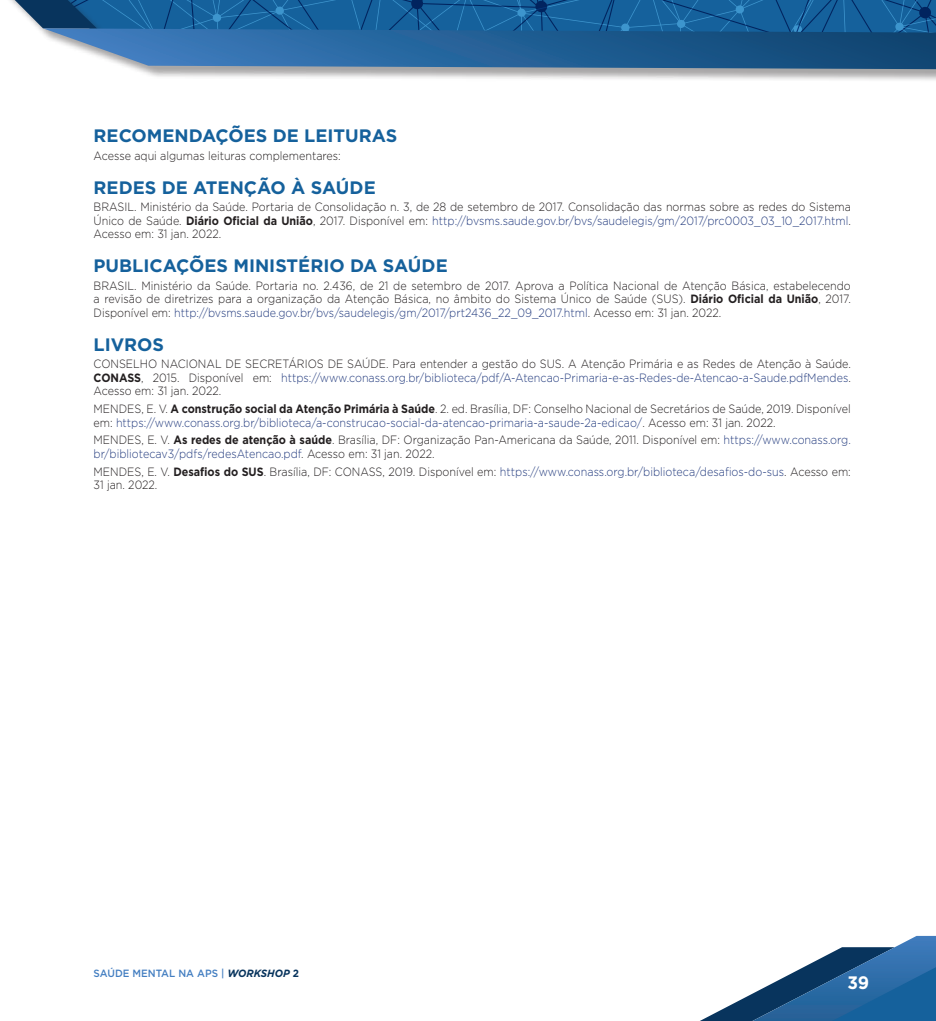
<style>
.page{position:relative;width:936px;height:1021px;background:#fff}
.page>*{position:absolute;margin:0;border:0;box-sizing:border-box;transform-origin:0 0}
.Referências_Títulos{font:700 18px "Gotham";color:#15619c}
.t1{font:700 18px "Gotham";color:#fff;scale:.95 1}
.Referências_Texto{font:300 12px/13.5px "Gotham";color:#231f20;text-align:justify;scale:.9 1}
.t2{font:500 10.5px "Gotham";color:#437ec1;scale:.95 1}
.s1{font-weight:700}
.s2{color:#243c7f}
.s3{font-weight:700;font-style:italic;color:#08345d}
.s4{font-weight:700;color:#08345d}
</style>
<div class="page">
<div style="left:1px;top:0;width:934px;height:84px;background:#231f20;opacity:.4"></div>
<svg style="left:1px;top:0;width:934px;height:69px;background:#306b9e"></svg>
<svg style="left:702px;top:935px;width:233px;height:85px"></svg>
<p class="Referências_Títulos" style="left:94px;top:124px;width:305px">RECOMENDAÇÕES DE LEITURAS</p>
<p class="Referências_Texto" style="left:94px;top:148px;width:276px">Acesse aqui algumas leituras complementares:</p>
<p class="Referências_Títulos" style="left:94px;top:175px;width:283px">REDES DE ATENÇÃO À SAÚDE</p>
<p class="Referências_Texto" style="left:94px;top:200px;width:843px">BRASIL. Ministério da Saúde. Portaria de Consolidação n. 3, de 28 de setembro de 2017. Consolidação das normas sobre as redes do Sistema Único de Saúde. <span class="s1">Diário Oficial da União</span>, 2017. Disponível em: <span class="s2">http://bvsms.saude.gov.br/bvs/saudelegis/gm/2017/prc0003_03_10_2017.html</span>.<br>Acesso em: 31 jan. 2022.</p>
<p class="Referências_Títulos" style="left:94px;top:254px;width:355px">PUBLICAÇÕES MINISTÉRIO DA SAÚDE</p>
<p class="Referências_Texto" style="left:94px;top:278px;width:842px">BRASIL. Ministério da Saúde. Portaria no. 2.436, de 21 de setembro de 2017. Aprova a Política Nacional de Atenção Básica, estabelecendo a revisão de diretrizes para a organização da Atenção Básica, no âmbito do Sistema Único de Saúde (SUS). <span class="s1">Diário Oficial da União</span>, 2017.<br>Disponível em: <span class="s2">http://bvsms.saude.gov.br/bvs/saudelegis/gm/2017/prt2436_22_09_2017.html</span>. Acesso em: 31 jan. 2022.</p>
<p class="Referências_Títulos" style="left:94px;top:332px;width:72px">LIVROS</p>
<p class="Referências_Texto" style="left:94px;top:357px;width:842px">CONSELHO NACIONAL DE SECRETÁRIOS DE SAÚDE. Para entender a gestão do SUS. A Atenção Primária e as Redes de Atenção à Saúde.<br><span class="s1">CONASS</span>, 2015. Disponível em: <span class="s2">https://www.conass.org.br/biblioteca/pdf/A-Atencao-Primaria-e-as-Redes-de-Atencao-a-Saude.pdfMendes</span>.<br>Acesso em: 31 jan. 2022.</p>
<p class="Referências_Texto" style="left:94px;top:402px;width:842px">MENDES, E. V. <span class="s1">A construção social da Atenção Primária à Saúde</span>. 2. ed. Brasília, DF: Conselho Nacional de Secretários de Saúde, 2019. Disponível em: <span class="s2">https://www.conass.org.br/biblioteca/a-construcao-social-da-atencao-primaria-a-saude-2a-edicao/</span>. Acesso em: 31 jan. 2022.</p>
<p class="Referências_Texto" style="left:94px;top:433px;width:842px">MENDES, E. V. <span class="s1">As redes de atenção à saúde</span>. Brasília, DF: Organização Pan-Americana da Saúde, 2011. Disponível em: <span class="s2">https://www.conass.org. br/bibliotecav3/pdfs/redesAtencao.pdf</span>. Acesso em: 31 jan. 2022.</p>
<p class="Referências_Texto" style="left:94px;top:464px;width:842px">MENDES, E. V. <span class="s1">Desafios do SUS</span>. Brasília, DF: CONASS, 2019. Disponível em: <span class="s2">https://www.conass.org.br/biblioteca/desafios-do-sus</span>. Acesso em:<br>31 jan. 2022.</p>
<p class="t2" style="left:94px;top:966px;width:218px">SAÚDE MENTAL NA APS | <span class="s3">WORKSHOP</span> <span class="s4">2</span></p>
<h1 class="t1" style="left:847px;top:970px;width:25px">39</h1>
</div>
